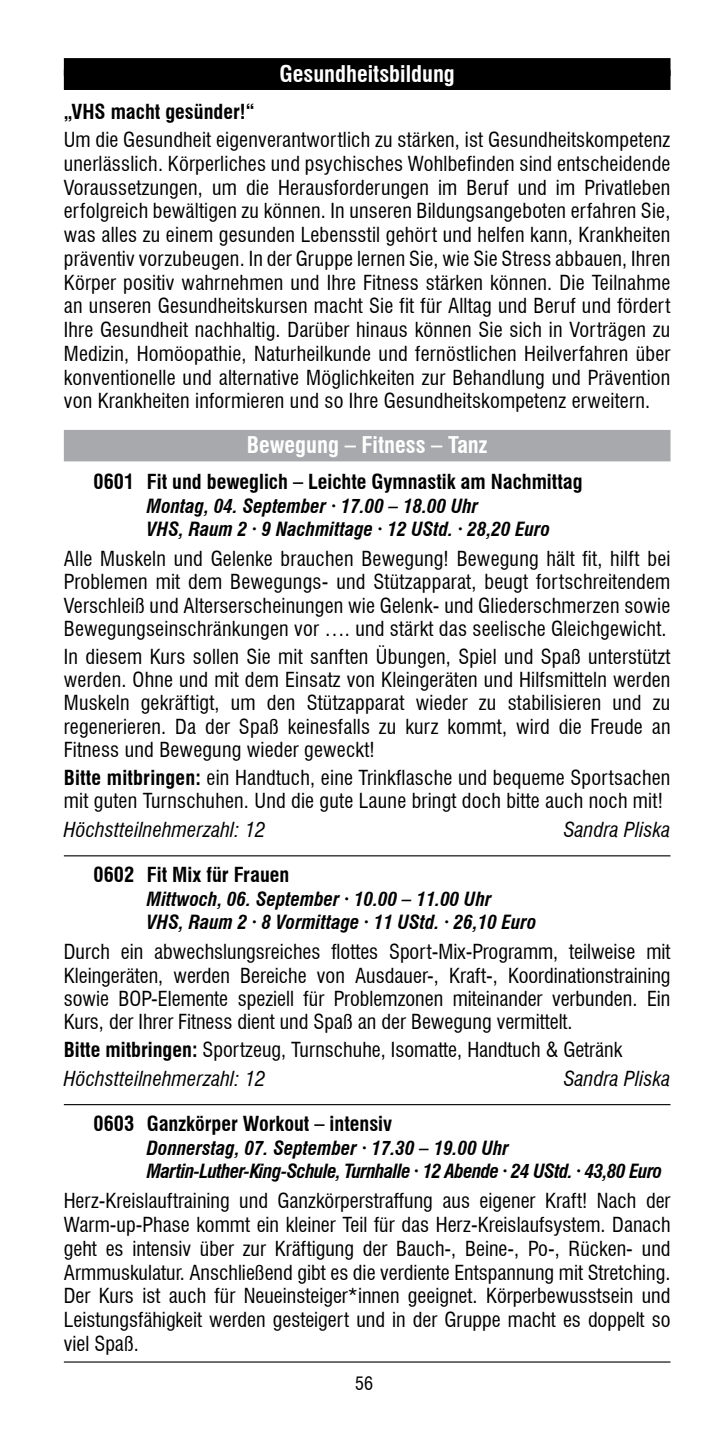
<style>
.page{position:relative;width:728px;height:1429px;background:#fff}
.page>*{position:absolute;margin:0;border:0;box-sizing:border-box;transform-origin:0 0}
.t1{font:700 condensed 22.5px "Swiss 721 BT";color:#fff}
.t2{font:condensed 20.25px/23.8px "Swiss 721 BT";letter-spacing:.01em;color:#000;text-align:justify}
.t3{font:700 condensed 20.25px "Swiss 721 BT";color:#000}
.t4{font:italic condensed 20.25px "Swiss 721 BT";letter-spacing:.01em;color:#000}
.t5{font:italic 700 condensed 19.12px/22.9px "Swiss 721 BT";color:#000}
.t6{font:italic 700 condensed 19.12px/22.9px "Swiss 721 BT";letter-spacing:-.03em;color:#000}
.t7{font:condensed 18px "Swiss 721 BT";color:#000}
.s1{font-weight:700}
.s2{font-style:italic}
</style>
<div class="page">
<hr style="left:64px;top:1361px;width:606px;height:1px;background:#000">
<div style="left:64px;top:58px;width:606px;height:18px;background:#000"></div>
<div style="left:64px;top:70px;width:606px;height:20px;background:#000"></div>
<div style="left:64px;top:430px;width:606px;height:31px;background:#a7a9ac"></div>
<hr style="left:64px;top:855px;width:606px;height:1px;background:#000">
<hr style="left:64px;top:1104px;width:606px;height:1px;background:#000">
<p class="t1" style="left:279px;top:61px;width:177px">Gesundheitsbildung</p>
<p class="t3" style="left:64px;top:99px;width:192px">„VHS macht gesünder!“</p>
<p class="t2" style="left:64px;top:128px;width:607px">Um die Gesundheit eigenverantwortlich zu stärken, ist Gesundheitskompetenz unerlässlich. Körperliches und psychisches Wohlbefinden sind entscheidende Voraussetzungen, um die Herausforderungen im Beruf und im Privatleben erfolgreich bewältigen zu können. In unseren Bildungsangeboten erfahren Sie, was alles zu einem gesunden Lebensstil gehört und helfen kann, Krankheiten präventiv vorzubeugen. In der Gruppe lernen Sie, wie Sie Stress abbauen, Ihren Körper positiv wahrnehmen und Ihre Fitness stärken können. Die Teilnahme an unseren Gesundheitskursen macht Sie fit für Alltag und Beruf und fördert Ihre Gesundheit nachhaltig. Darüber hinaus können Sie sich in Vorträgen zu Medizin, Homöopathie, Naturheilkunde und fernöstlichen Heilverfahren über konventionelle und alternative Möglichkeiten zur Behandlung und Prävention von Krankheiten informieren und so Ihre Gesundheitskompetenz erweitern.</p>
<p class="t1" style="left:247px;top:431px;width:242px">Bewegung – Fitness – Tanz</p>
<p class="t3" style="left:93px;top:469px;width:490px">0601 Fit und beweglich – Leichte Gymnastik am Nachmittag</p>
<p class="t5" style="left:147px;top:494px;width:404px">Montag, 04. September · 17.00 – 18.00 Uhr<br>VHS, Raum 2 · 9 Nachmittage · 12 UStd. · 28,20 Euro</p>
<p class="t2" style="left:64px;top:547px;width:607px">Alle Muskeln und Gelenke brauchen Bewegung! Bewegung hält fit, hilft bei Problemen mit dem Bewegungs- und Stützapparat, beugt fortschreitendem Verschleiß und Alterserscheinungen wie Gelenk- und Gliederschmerzen sowie Bewegungseinschränkungen vor …. und stärkt das seelische Gleichgewicht.</p>
<p class="t2" style="left:64px;top:645px;width:607px">In diesem Kurs sollen Sie mit sanften Übungen, Spiel und Spaß unterstützt werden. Ohne und mit dem Einsatz von Kleingeräten und Hilfsmitteln werden Muskeln gekräftigt, um den Stützapparat wieder zu stabilisieren und zu regenerieren. Da der Spaß keinesfalls zu kurz kommt, wird die Freude an Fitness und Bewegung wieder geweckt!</p>
<p class="t2" style="left:64px;top:765px;width:607px"><span class="s1">Bitte mitbringen:</span> ein Handtuch, eine Trinkflasche und bequeme Sportsachen mit guten Turnschuhen. Und die gute Laune bringt doch bitte auch noch mit!</p>
<p class="t4" style="left:64px;top:817px;width:203px">Höchstteilnehmerzahl: 12</p>
<p class="t4" style="left:563px;top:817px;width:108px">Sandra Pliska</p>
<p class="t3" style="left:93px;top:862px;width:197px">0602 Fit Mix für Frauen</p>
<p class="t5" style="left:147px;top:888px;width:391px">Mittwoch, 06. September · 10.00 – 11.00 Uhr<br>VHS, Raum 2 · 8 Vormittage · 11 UStd. · 26,10 Euro</p>
<p class="t2" style="left:64px;top:940px;width:607px">Durch ein abwechslungsreiches flottes Sport-Mix-Programm, teilweise mit Kleingeräten, werden Bereiche von Ausdauer-, Kraft-, Koordinationstraining sowie BOP-Elemente speziell für Problemzonen miteinander verbunden. Ein Kurs, der Ihrer Fitness dient und Spaß an der Bewegung vermittelt.</p>
<p class="t2" style="left:64px;top:1035px;width:559px;line-height:28.3px"><span class="s1">Bitte mitbringen:</span> Sportzeug, Turnschuhe, Isomatte, Handtuch &amp; Getränk<br><span class="s2">Höchstteilnehmerzahl: 12</span></p>
<p class="t4" style="left:563px;top:1066px;width:108px">Sandra Pliska</p>
<p class="t3" style="left:93px;top:1111px;width:300px">0603 Ganzkörper Workout – intensiv</p>
<p class="t6" style="left:147px;top:1136px;width:516px">Donnerstag, 07. September · 17.30 – 19.00 Uhr<br>Martin-Luther-King-Schule, Turnhalle · 12 Abende · 24 UStd. · 43,80 Euro</p>
<p class="t2" style="left:64px;top:1189px;width:607px">Herz-Kreislauftraining und Ganzkörperstraffung aus eigener Kraft! Nach der Warm-up-Phase kommt ein kleiner Teil für das Herz-Kreislaufsystem. Danach geht es intensiv über zur Kräftigung der Bauch-, Beine-, Po-, Rücken- und Armmuskulatur. Anschließend gibt es die verdiente Entspannung mit Stretching.<br>Der Kurs ist auch für Neueinsteiger*innen geeignet. Körperbewusstsein und Leistungsfähigkeit werden gesteigert und in der Gruppe macht es doppelt so viel Spaß.</p>
<p class="t7" style="left:355px;top:1373px;width:19px">56</p>
</div>
